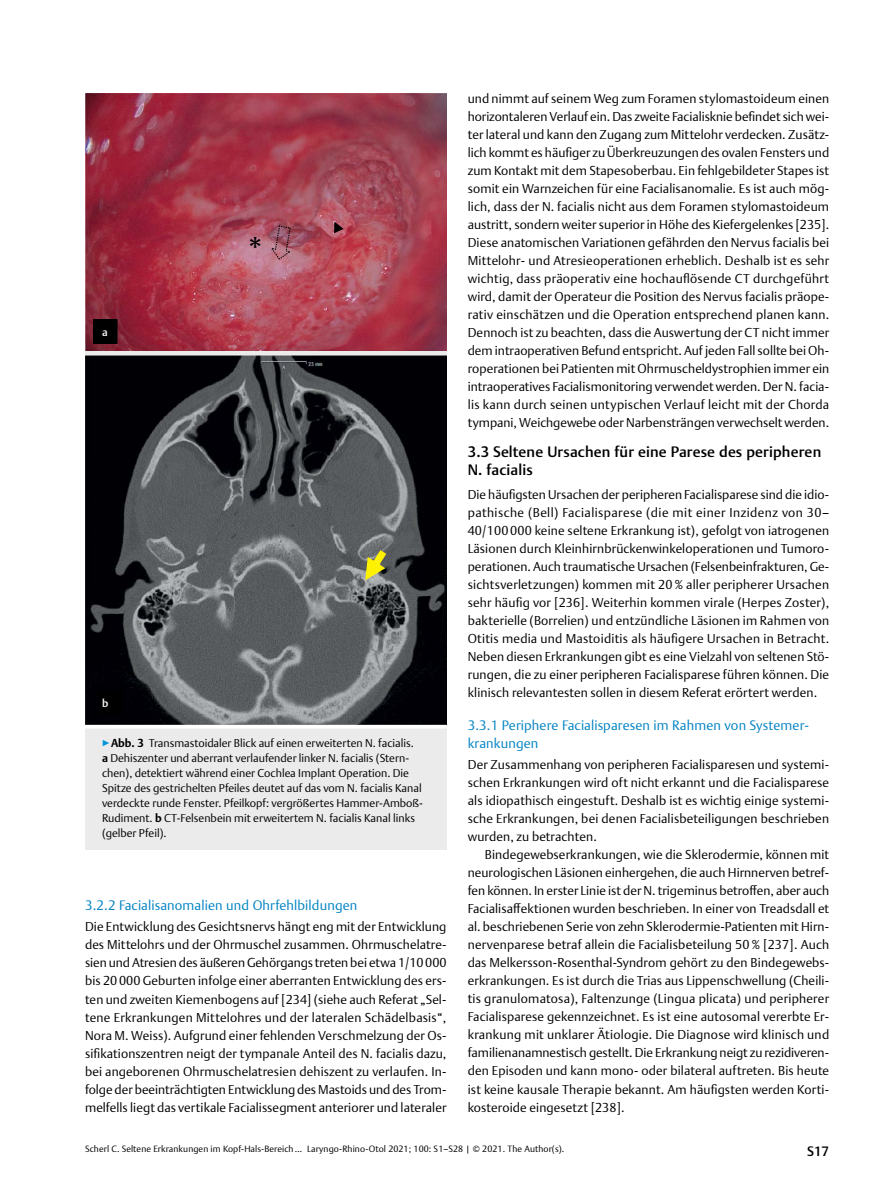
<style>
.page{position:relative;width:893px;height:1191px;background:#fff}
.page>*{position:absolute;margin:0;border:0;box-sizing:border-box;transform-origin:0 0}
.t1{font:500 34.8px "Thieme Argo 2011";color:#000}
.t2{font:500 15px/18px "Thieme Argo 2011";letter-spacing:.01em;color:#000}
.t3{font:300 13.5px/18px "Thieme Argo 2011";letter-spacing:.01em;color:#0083c2}
.t4{font:500 13.5px "Thieme Argo 2011";color:#000}
.t5{font:300 12.75px/18px "Thieme Argo 2011";letter-spacing:.01em;color:#000;text-align:justify}
.t6{font:300 11.25px/15px "Thieme Argo 2011";color:#000}
.t7{font:500 10.8px "Thieme Argo 2011";color:#fff}
.t8{font:300 9px "Thieme Argo 2011";letter-spacing:.01em;color:#000}
.s1{color:#0095da}
.s2{font-weight:700}
</style>
<div class="page">
<img style="left:85px;top:93px;width:361px;height:258px">
<svg style="left:271px;top:225px;width:20px;height:34px"></svg>
<svg style="left:93px;top:319px;width:25px;height:25px"></svg>
<svg style="left:334px;top:222px;width:10px;height:11px"></svg>
<img style="left:85px;top:355px;width:361px;height:370px">
<svg style="left:98px;top:690px;width:25px;height:24px"></svg>
<svg style="left:365px;top:550px;width:21px;height:30px"></svg>
<div style="left:85px;top:725px;width:361px;height:124px;background:#ebebec"></div>
<hr style="left:85px;top:725px;width:361px;height:3px;background:#fff">
<p class="t7" style="left:102px;top:325px;width:7px">a</p>
<h1 class="t1" style="left:246px;top:229px;width:21px">*</h1>
<p class="t7" style="left:102px;top:696px;width:8px">b</p>
<p class="t6" style="left:102px;top:735px;width:323px"><span class="s1">▶</span><span class="s2">Abb. 3</span> Transmastoidaler Blick auf einen erweiterten N. facialis.<br><span class="s2">a</span> Dehiszenter und aberrant verlaufender linker N. facialis (Stern&shy;chen), detektiert während einer Cochlea Implant Operation. Die Spitze des gestrichelten Pfeiles deutet auf das vom N. facialis Kanal verdeckte runde Fenster. Pfeilkopf: vergrößertes Hammer-Amboß-Rudiment. <span class="s2">b</span> CT-Felsenbein mit erweitertem N. facialis Kanal links (gelber Pfeil).</p>
<p class="t3" style="left:85px;top:896px;width:274px">3.2.2 Facialisanomalien und Ohrfehlbildungen</p>
<p class="t5" style="left:85px;top:917px;width:363px">Die Entwicklung des Gesichtsnervs hängt eng mit der Entwicklung des Mittelohrs und der Ohrmuschel zusammen. Ohrmuschelatre&shy;sien und Atresien des äußeren Gehörgangs treten bei etwa 1/10000 bis 20 000 Geburten infolge einer aberranten Entwicklung des ers&shy;ten und zweiten Kiemenbogens auf [234] (siehe auch Referat „Sel&shy;tene Erkrankungen Mittelohres und der lateralen Schädelbasis“, Nora M. Weiss). Aufgrund einer fehlenden Verschmelzung der Os&shy;sifikationszentren neigt der tympanale Anteil des N. facialis dazu, bei angeborenen Ohrmuschelatresien dehiszent zu verlaufen. In&shy;folge der beeinträchtigten Entwicklung des Mastoids und des Trom&shy;melfells liegt das vertikale Facialissegment anteriorer und lateraler</p>
<p class="t5" style="left:468px;top:89px;width:363px">und nimmt auf seinem Weg zum Foramen stylomastoideum einen horizontaleren Verlauf ein. Das zweite Facialisknie befindet sich wei&shy;ter lateral und kann den Zugang zum Mittelohr verdecken. Zusätz&shy;lich kommt es häufiger zu Überkreuzungen des ovalen Fensters und zum Kontakt mit dem Stapesoberbau. Ein fehlgebildeter Stapes ist somit ein Warnzeichen für eine Facialisanomalie. Es ist auch mög&shy;lich, dass der N. facialis nicht aus dem Foramen stylomastoideum austritt, sondern weiter superior in Höhe des Kiefergelenkes [235].<br>Diese anatomischen Variationen gefährden den Nervus facialis bei Mittelohr- und Atresieoperationen erheblich. Deshalb ist es sehr wichtig, dass präoperativ eine hochauflösende CT durchgeführt wird, damit der Operateur die Position des Nervus facialis präope&shy;rativ einschätzen und die Operation entsprechend planen kann.<br>Dennoch ist zu beachten, dass die Auswertung der CT nicht immer dem intraoperativen Befund entspricht. Auf jeden Fall sollte bei Oh&shy;roperationen bei Patienten mit Ohrmuscheldystrophien immer ein intraoperatives Facialismonitoring verwendet werden. Der N. facia&shy;lis kann durch seinen untypischen Verlauf leicht mit der Chorda tympani, Weichgewebe oder Narbensträngen verwechselt werden.</p>
<p class="t2" style="left:468px;top:442px;width:355px">3.3 Seltene Ursachen für eine Parese des peripheren<br>N. facialis</p>
<p class="t5" style="left:468px;top:485px;width:363px">Die häufigsten Ursachen der peripheren Facialisparese sind die idio&shy;pathische (Bell) Facialisparese (die mit einer Inzidenz von 30– 40/100 000 keine seltene Erkrankung ist), gefolgt von iatrogenen Läsionen durch Kleinhirnbrückenwinkeloperationen und Tumoro&shy;perationen. Auch traumatische Ursachen (Felsenbeinfrakturen, Ge&shy;sichtsverletzungen) kommen mit 20% aller peripherer Ursachen sehr häufig vor [236]. Weiterhin kommen virale (Herpes Zoster), bakterielle (Borrelien) und entzündliche Läsionen im Rahmen von Otitis media und Mastoiditis als häufigere Ursachen in Betracht.<br>Neben diesen Erkrankungen gibt es eine Vielzahl von seltenen Stö&shy;rungen, die zu einer peripheren Facialisparese führen können. Die klinisch relevantesten sollen in diesem Referat erörtert werden.</p>
<p class="t3" style="left:468px;top:716px;width:343px">3.3.1 Periphere Facialisparesen im Rahmen von Systemer&shy;krankungen</p>
<p class="t5" style="left:468px;top:755px;width:363px">Der Zusammenhang von peripheren Facialisparesen und systemi&shy;schen Erkrankungen wird oft nicht erkannt und die Facialisparese als idiopathisch eingestuft. Deshalb ist es wichtig einige systemi&shy;sche Erkrankungen, bei denen Facialisbeteiligungen beschrieben wurden, zu betrachten.</p>
<p class="t5" style="left:468px;top:845px;width:363px;text-indent:17px">Bindegewebserkrankungen, wie die Sklerodermie, können mit neurologischen Läsionen einhergehen, die auch Hirnnerven betref&shy;fen können. In erster Linie ist der N. trigeminus betroffen, aber auch Facialisaffektionen wurden beschrieben. In einer von Treadsdall et al. beschriebenen Serie von zehn Sklerodermie-Patienten mit Hirn&shy;nervenparese betraf allein die Facialisbeteilung 50% [237]. Auch das Melkersson-Rosenthal-Syndrom gehört zu den Bindegewebs&shy;erkrankungen. Es ist durch die Trias aus Lippenschwellung (Cheili&shy;tis granulomatosa), Faltenzunge (Lingua plicata) und peripherer Facialisparese gekennzeichnet. Es ist eine autosomal vererbte Er&shy;krankung mit unklarer Ätiologie. Die Diagnose wird klinisch und familienanamnestisch gestellt. Die Erkrankung neigt zu rezidiveren&shy;den Episoden und kann mono- oder bilateral auftreten. Bis heute ist keine kausale Therapie bekannt. Am häufigsten werden Korti&shy;kosteroide eingesetzt [238].</p>
<p class="t8" style="left:85px;top:1143px;width:481px">Scherl C. Seltene Erkrankungen im Kopf-Hals-Bereich … Laryngo-Rhino-Otol 2021; 100: S1–S28 | © 2021. The Author(s).</p>
<p class="t4" style="left:807px;top:1142px;width:24px">S17</p>
</div>
